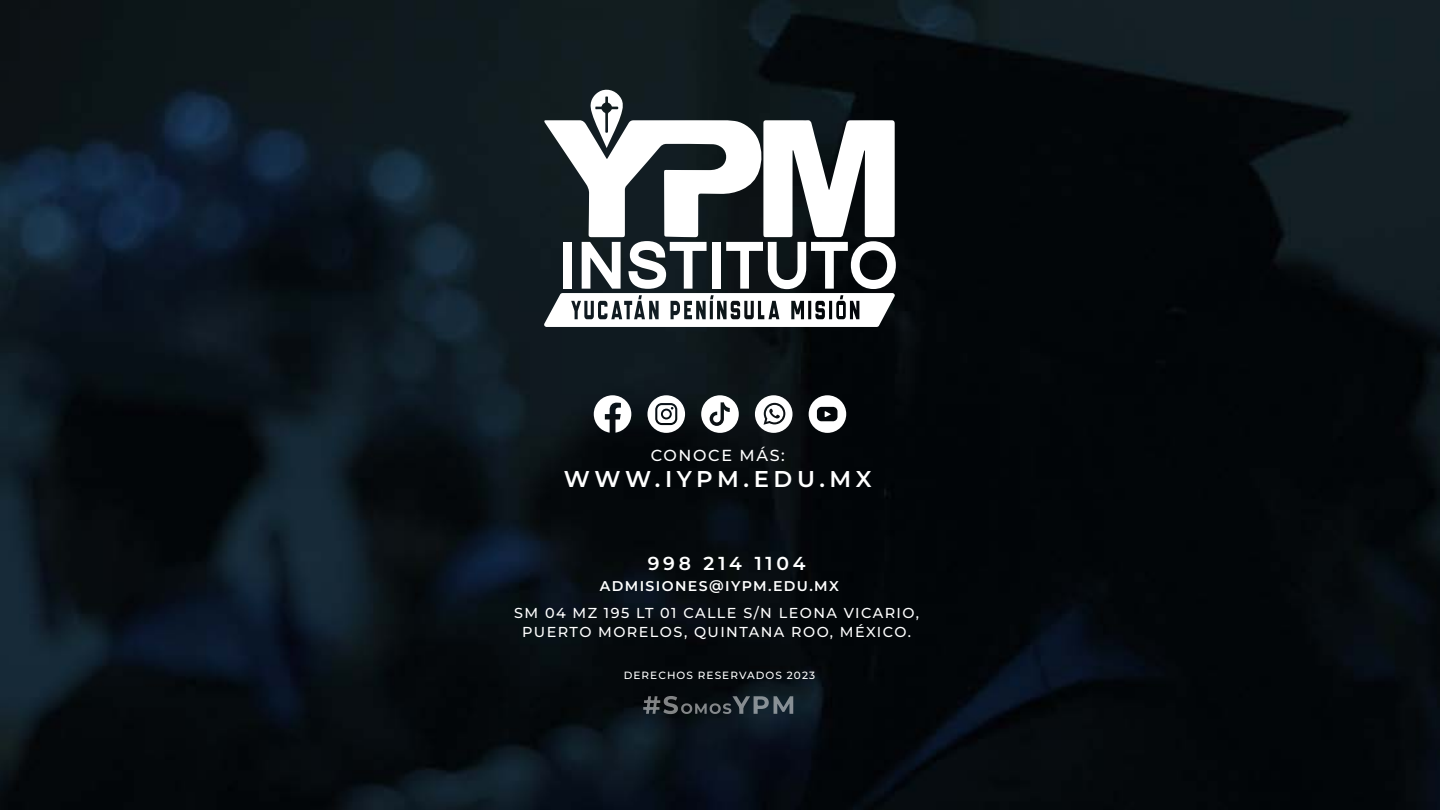
<style>
.page{position:relative;width:1440px;height:810px;background:#fff}
.page>*{position:absolute;margin:0;border:0;box-sizing:border-box;transform-origin:0 0}
.t1{font:600 22.8px "Montserrat";letter-spacing:.2em;color:#fff}
.t2{font:100 18.75px "Montserrat";letter-spacing:.2em;color:#fff}
.t3{font:500 15.98px "Montserrat";letter-spacing:.1em;color:#fff}
.t4{font:500 14.4px/19.8px "Montserrat";letter-spacing:.1em;color:#fff;text-align:center}
.t5{font:600 14.1px "Montserrat";letter-spacing:.1em;color:#fff}
.t6{font:500 10.5px "Montserrat";letter-spacing:.1em;color:#fff}
</style>
<div class="page">
<img style="left:0;top:0;width:1440px;height:810px">
<svg style="left:647px;top:395px;width:38px;height:38px"></svg>
<svg style="left:594px;top:395px;width:37px;height:38px"></svg>
<svg style="left:701px;top:395px;width:38px;height:38px"></svg>
<svg style="left:755px;top:395px;width:38px;height:38px"></svg>
<svg style="left:809px;top:395px;width:37px;height:38px"></svg>
<svg style="left:544px;top:88px;width:352px;height:239px"></svg>
<img style="left:643px;top:696px;width:35px;height:18px">
<img style="left:681px;top:703px;width:50px;height:11px">
<img style="left:732px;top:696px;width:61px;height:18px">
<p class="t3" style="left:651px;top:445px;width:136px">CONOCE MÁS:</p>
<h1 class="t1" style="left:564px;top:463px;width:310px">WWW.IYPM.EDU.MX</h1>
<h2 class="t2" style="left:648px;top:551px;width:159px">998 214 1104</h2>
<p class="t5" style="left:600px;top:577px;width:241px">ADMISIONES@IYPM.EDU.MX</p>
<p class="t4" style="left:514px;top:602px;width:406px">SM 04 MZ 195 LT 01 CALLE S/N LEONA VICARIO,<br>PUERTO MORELOS, QUINTANA ROO, MÉXICO.</p>
<p class="t6" style="left:624px;top:668px;width:193px">DERECHOS RESERVADOS 2023</p>
</div>
